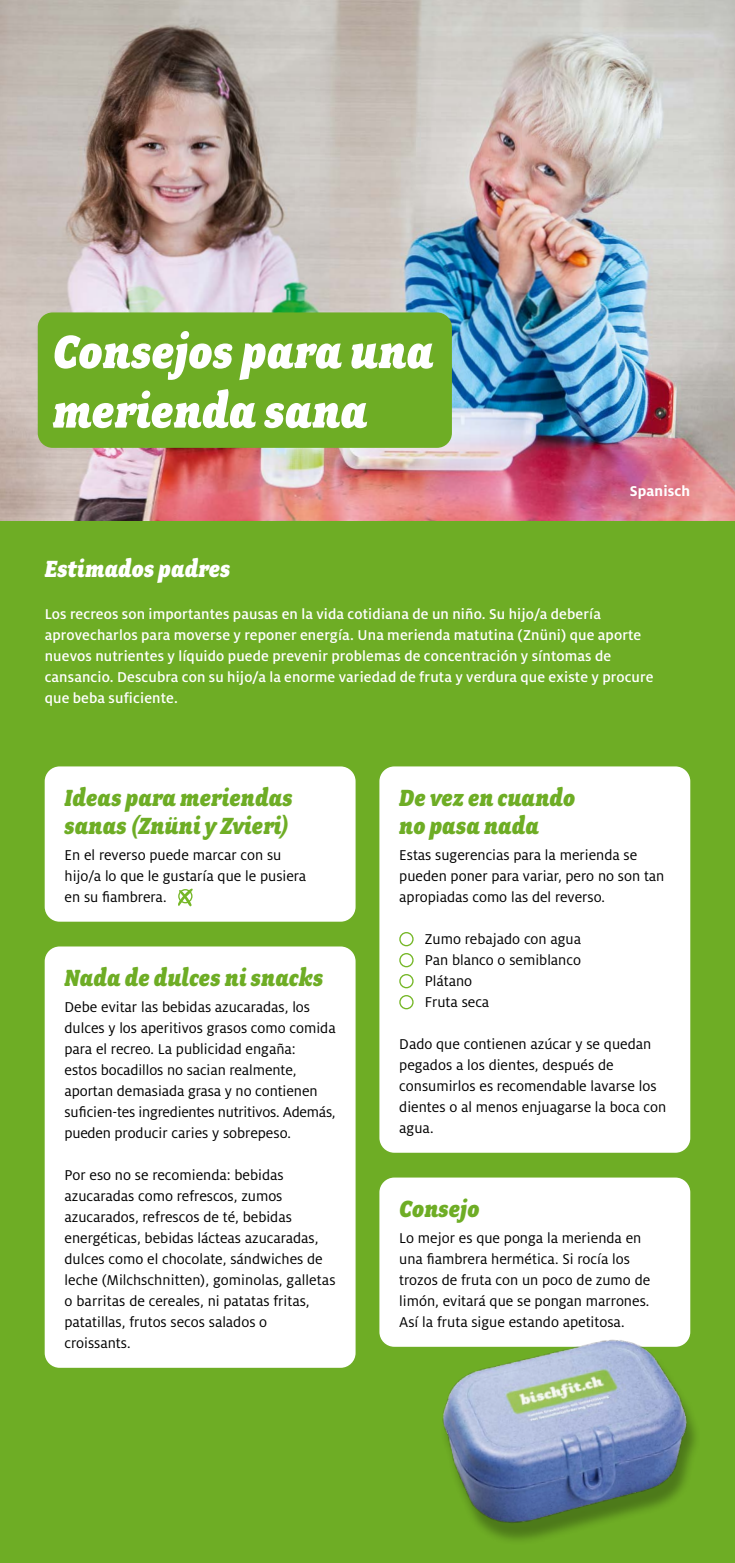
<style>
.page{position:relative;width:735px;height:1563px;background:#fff}
.page>*{position:absolute;margin:0;border:0;box-sizing:border-box;transform-origin:0 0}
.t1{font:italic 900 52.5px/59.5px "Fairplex Narrow";letter-spacing:.005em;color:#fff}
.t2{font:italic 900 26.25px/28px "Fairplex Narrow";letter-spacing:.01em;color:#6ead25}
.t3{font:italic 900 26.25px "Fairplex Narrow";letter-spacing:.01em;color:#fff}
.t4{font:15.75px/21px "Milo OT";color:#000}
.t5{font:500 15.75px/21px "Milo OT";letter-spacing:.01em;color:#fff}
.t6{font:700 15.75px "Milo OT";letter-spacing:.01em;color:#fff}
</style>
<div class="page">
<img style="left:0;top:0;width:734px;height:521px">
<div style="left:0;top:521px;width:734px;height:1042px;background:#6ead25"></div>
<div style="left:45px;top:766px;width:310px;height:155px;background:#fff;border-radius:15px"></div>
<svg style="left:178px;top:888px;width:14px;height:18px"></svg>
<div style="left:178px;top:889px;width:14px;height:14px;border:1px solid #75b726;border-radius:50%"></div>
<div style="left:379px;top:1177px;width:311px;height:169px;background:#fff;border-radius:15px"></div>
<div style="left:379px;top:766px;width:311px;height:386px;background:#fff;border-radius:15px"></div>
<div style="left:399px;top:932px;width:14px;height:14px;border:1px solid #75b726;border-radius:50%"></div>
<div style="left:399px;top:953px;width:14px;height:14px;border:1px solid #75b726;border-radius:50%"></div>
<div style="left:399px;top:974px;width:14px;height:14px;border:1px solid #75b726;border-radius:50%"></div>
<div style="left:399px;top:995px;width:14px;height:14px;border:1px solid #75b726;border-radius:50%"></div>
<div style="left:45px;top:946px;width:310px;height:421px;background:#fff;border-radius:15px"></div>
<img style="left:429px;top:1326px;width:267px;height:213px">
<div style="left:38px;top:312px;width:413px;height:136px;background:#6ead25;border-radius:15px"></div>
<h1 class="t1" style="left:53px;top:322px;width:382px">Consejos para una merienda sana</h1>
<p class="t6" style="left:629px;top:482px;width:62px">Spanisch</p>
<h2 class="t3" style="left:45px;top:554px;width:187px">Estimados padres</h2>
<p class="t5" style="left:45px;top:604px;width:610px">Los recreos son importantes pausas en la vida cotidiana de un niño. Su hijo/a debería aprovecharlos para moverse y reponer energía. Una merienda matutina (Znüni) que aporte nuevos nutrientes y líquido puede prevenir problemas de concentración y síntomas de cansancio. Descubra con su hijo/a la enorme variedad de fruta y verdura que existe y procure que beba suficiente.</p>
<h2 class="t2" style="left:64px;top:783px;width:229px">Ideas para meriendas sanas (Znüni y Zvieri)</h2>
<p class="t4" style="left:64px;top:844px;width:243px">En el reverso puede marcar con su hijo/a lo que le gustaría que le pusiera en su fiambrera.</p>
<h2 class="t2" style="left:64px;top:963px;width:260px">Nada de dulces ni snacks</h2>
<p class="t4" style="left:64px;top:996px;width:272px">Debe evitar las bebidas azucaradas, los dulces y los aperitivos grasos como comida para el recreo. La publicidad engaña:<br>estos bocadillos no sacian realmente, aportan demasiada grasa y no contienen suficien-tes ingredientes nutritivos. Además, pueden producir caries y sobrepeso.</p>
<p class="t4" style="left:64px;top:1164px;width:272px">Por eso no se recomienda: bebidas azucaradas como refrescos, zumos azucarados, refrescos de té, bebidas energéticas, bebidas lácteas azucaradas, dulces como el chocolate, sándwiches de leche (Milchschnitten), gominolas, galletas o barritas de cereales, ni patatas fritas, patatillas, frutos secos salados o croissants.</p>
<h2 class="t2" style="left:399px;top:783px;width:177px">De vez en cuando no pasa nada</h2>
<p class="t4" style="left:399px;top:844px;width:266px">Estas sugerencias para la merienda se pueden poner para variar, pero no son tan apropiadas como las del reverso.</p>
<p class="t4" style="left:424px;top:928px;width:158px">Zumo rebajado con agua<br>Pan blanco o semiblanco<br>Plátano<br>Fruta seca</p>
<p class="t4" style="left:399px;top:1033px;width:268px">Dado que contienen azúcar y se quedan pegados a los dientes, después de consumirlos es recomendable lavarse los dientes o al menos enjuagarse la boca con agua.</p>
<h2 class="t2" style="left:399px;top:1194px;width:82px">Consejo</h2>
<p class="t4" style="left:399px;top:1227px;width:252px">Lo mejor es que ponga la merienda en una fiambrera hermética. Si rocía los trozos de fruta con un poco de zumo de limón, evitará que se pongan marrones.<br>Así la fruta sigue estando apetitosa.</p>
</div>
